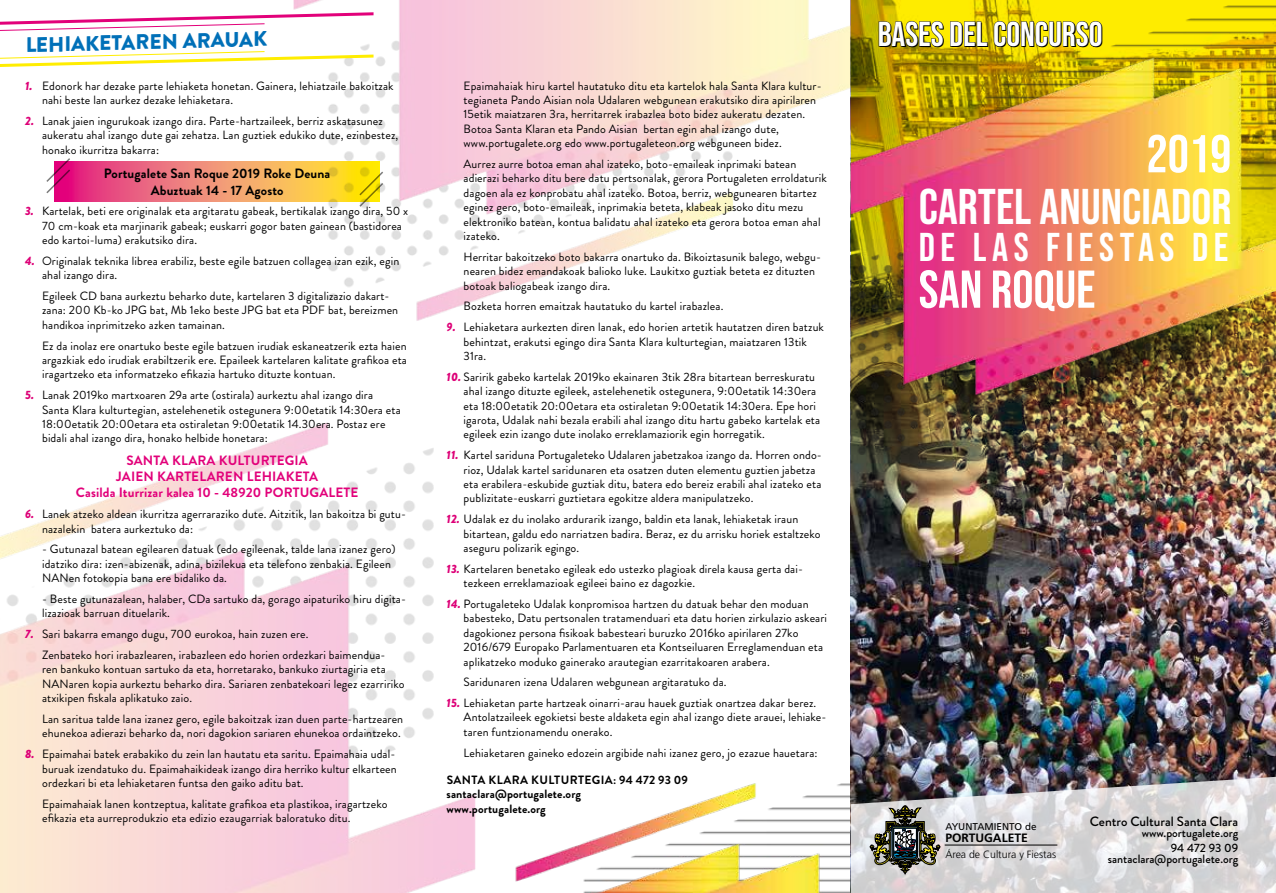
<style>
.page{position:relative;width:1276px;height:893px;background:#fff}
.page>*{position:absolute;margin:0;border:0;box-sizing:border-box;transform-origin:0 0}
.t1{font:53.1px "Bebas Neue";color:#fff}
.t2{font:49.95px "Bebas Neue";color:#fff}
.t3{font:40.05px "Bebas Neue";letter-spacing:.14em;color:#fff}
.t4{font:34.5px "Bebas Neue";color:#fff}
.t5{font:900 21px "Brandon Grotesque";color:#0070b8}
.t6{font:700 13.5px/16.2px "Brandon Grotesque";letter-spacing:.01em;color:#e2007a;text-align:center}
.t7{font:700 13.5px/16.2px "Brandon Grotesque";letter-spacing:.01em;color:#000;text-align:center}
.t8{font:500 13.5px "Brandon Grotesque";color:#000}
.t9{font:700 12.15px "Frutiger";color:#000}
.t10{font:12px/14.4px "Brandon Grotesque";letter-spacing:.01em;color:#000}
.t11{font:700 12px/14.4px "Brandon Grotesque";letter-spacing:.01em;color:#000}
.t12{font:500 12px/14.4px "Brandon Grotesque";color:#000;text-align:right}
.t13{font:300 10.5px "Frutiger";color:#000}
.t14{font:9.9px "Frutiger";color:#000}
.s1{font-weight:900;font-style:italic;color:#d07}
</style>
<div class="page">
<img style="left:850px;top:468px;width:426px;height:308px">
<img style="left:851px;top:468px;width:425px;height:84px">
<img style="left:850px;top:0;width:426px;height:468px">
<svg style="left:54px;top:161px;width:239px;height:40px;background:#ee7a78"></svg>
<img style="left:475px;top:783px;width:375px;height:110px">
<img style="left:0;top:422px;width:475px;height:471px">
<img style="left:293px;top:0;width:557px;height:321px">
<svg style="left:46px;top:158px;width:26px;height:37px"></svg>
<svg style="left:358px;top:170px;width:27px;height:38px"></svg>
<svg style="left:850px;top:776px;width:426px;height:117px;background:#c8c7c9"></svg>
<svg style="left:869px;top:805px;width:71px;height:70px;background:#85867e"></svg>
<hr style="left:944px;top:845px;width:113px;height:1px;background:#000">
<svg style="left:0;top:11px;width:376px;height:20px"></svg>
<svg style="left:0;top:51px;width:376px;height:18px"></svg>
<svg style="left:878px;top:15px;width:65px;height:32px;background:#ab9b00"></svg>
<svg style="left:950px;top:21px;width:152px;height:26px;background:#ada000"></svg>
<h3 class="t5" style="left:25px;top:29px;width:244px;rotate:-1deg">LEHIAKETAREN ARAUAK</h3>
<p class="t10" style="left:42px;top:78px;width:353px;text-indent:-17px"><span class="s1">1.</span> Edonork har dezake parte lehiaketa honetan. Gainera, lehiatzaile bakoitzak nahi beste lan aurkez dezake lehiaketara.</p>
<p class="t10" style="left:42px;top:114px;width:358px;text-indent:-17px"><span class="s1">2.</span> Lanak jaien ingurukoak izango dira. Parte-hartzaileek, berriz askatasunez aukeratu ahal izango dute gai zehatza. Lan guztiek edukiko dute, ezinbestez, honako ikurritza bakarra:</p>
<p class="t7" style="left:104px;top:166px;width:228px">Portugalete San Roque 2019 Roke Deuna<br>Abuztuak 14 - 17 Agosto</p>
<p class="t10" style="left:42px;top:204px;width:368px;text-indent:-17px"><span class="s1">3.</span> Kartelak, beti ere originalak eta argitaratu gabeak, bertikalak izango dira, 50 x<br>70 cm-koak eta marjinarik gabeak; euskarri gogor baten gainean (bastidorea edo kartoi-luma) erakutsiko dira.</p>
<p class="t10" style="left:42px;top:254px;width:359px;text-indent:-17px"><span class="s1">4.</span> Originalak teknika librea erabiliz, beste egile batzuen collagea izan ezik, egin ahal izango dira.</p>
<p class="t10" style="left:42px;top:289px;width:358px">Egileek CD bana aurkeztu beharko dute, kartelaren 3 digitalizazio dakart&shy;zana: 200 Kb-ko JPG bat, Mb 1eko beste JPG bat eta PDF bat, bereizmen handikoa inprimitzeko azken tamainan.</p>
<p class="t10" style="left:42px;top:338px;width:366px;text-align:justify">Ez da inolaz ere onartuko beste egile batzuen irudiak eskaneatzerik ezta haien argazkiak edo irudiak erabiltzerik ere. Epaileek kartelaren kalitate grafikoa eta iragartzeko eta informatzeko efikazia hartuko dituzte kontuan.</p>
<p class="t10" style="left:42px;top:388px;width:360px;text-indent:-17px"><span class="s1">5.</span> Lanak 2019ko martxoaren 29a arte (ostirala) aurkeztu ahal izango dira Santa Klara kulturtegian, astelehenetik ostegunera 9:00etatik 14:30era eta 18:00etatik 20:00etara eta ostiraletan 9:00etatik 14.30era. Postaz ere bidali ahal izango dira, honako helbide honetara:</p>
<p class="t6" style="left:76px;top:452px;width:284px">SANTA KLARA KULTURTEGIA<br>JAIEN KARTELAREN LEHIAKETA<br>Casilda Iturrizar kalea 10 - 48920 PORTUGALETE</p>
<p class="t10" style="left:42px;top:507px;width:365px;text-indent:-17px"><span class="s1">6.</span> Lanek atzeko aldean ikurritza agerraraziko dute. Aitzitik, lan bakoitza bi gutu&shy;nazalekin batera aurkeztuko da:</p>
<p class="t10" style="left:42px;top:542px;width:355px">- Gutunazal batean egilearen datuak (edo egileenak, talde lana izanez gero) idatziko dira: izen-abizenak, adina, bizilekua eta telefono zenbakia. Egileen<br>NANen fotokopia bana ere bidaliko da.</p>
<p class="t10" style="left:42px;top:592px;width:365px">- Beste gutunazalean, halaber, CDa sartuko da, gorago aipaturiko hiru digita&shy;lizazioak barruan dituelarik.</p>
<p class="t10" style="left:42px;top:624px;width:345px;line-height:20.9px;text-indent:-17px"><span class="s1">7.</span> Sari bakarra emango dugu, 700 eurokoa, hain zuzen ere.<br>Zenbateko hori irabazlearen, irabazleen edo horien ordezkari baimendua-</p>
<p class="t10" style="left:42px;top:662px;width:364px">ren bankuko kontuan sartuko da eta, horretarako, bankuko ziurtagiria eta<br>NANaren kopia aurkeztu beharko dira. Sariaren zenbatekoari legez ezarririko atxikipen fiskala aplikatuko zaio.</p>
<p class="t10" style="left:42px;top:712px;width:362px">Lan saritua talde lana izanez gero, egile bakoitzak izan duen parte-hartzearen ehunekoa adierazi beharko da, nori dagokion sariaren ehunekoa ordaintzeko.</p>
<p class="t10" style="left:42px;top:747px;width:356px;text-align:justify;text-indent:-17px"><span class="s1">8.</span> Epaimahai batek erabakiko du zein lan hautatu eta saritu. Epaimahaia udal&shy;buruak izendatuko du. Epaimahaikideak izango dira herriko kultur elkarteen ordezkari bi eta lehiaketaren funtsa den gaiko aditu bat.</p>
<p class="t10" style="left:42px;top:796px;width:347px">Epaimahaiak lanen kontzeptua, kalitate grafikoa eta plastikoa, iragartzeko efikazia eta aurreprodukzio eta edizio ezaugarriak baloratuko ditu.</p>
<p class="t10" style="left:463px;top:78px;width:359px">Epaimahaiak hiru kartel hautatuko ditu eta kartelok hala Santa Klara kultur&shy;tegianeta Pando Aisian nola Udalaren webgunean erakutsiko dira apirilaren 15etik maiatzaren 3ra, herritarrek irabazlea boto bidez aukeratu dezaten.<br>Botoa Santa Klaran eta Pando Aisian bertan egin ahal izango dute, www.portugalete.org edo www.portugaleteon.org webguneen bidez.</p>
<p class="t10" style="left:463px;top:157px;width:365px">Aurrez aurre botoa eman ahal izateko, boto-emaileak inprimaki batean adierazi beharko ditu bere datu pertsonalak, gerora Portugaleten erroldaturik dagoen ala ez konprobatu ahal izateko. Botoa, berriz, webgunearen bitartez eginez gero, boto-emaileak, inprimakia beteta, klabeak jasoko ditu mezu elektroniko batean, kontua balidatu ahal izateko eta gerora botoa eman ahal izateko.</p>
<p class="t10" style="left:463px;top:250px;width:359px">Herritar bakoitzeko boto bakarra onartuko da. Bikoiztasunik balego, webgu&shy;nearen bidez emandakoak balioko luke. Laukitxo guztiak beteta ez dituzten botoak baliogabeak izango dira.</p>
<p class="t10" style="left:463px;top:299px;width:261px">Bozketa horren emaitzak hautatuko du kartel irabazlea.</p>
<p class="t10" style="left:463px;top:320px;width:362px;text-indent:-17px"><span class="s1">9.</span> Lehiaketara aurkezten diren lanak, edo horien artetik hautatzen diren batzuk behintzat, erakutsi egingo dira Santa Klara kulturtegian, maiatzaren 13tik<br>31ra.</p>
<p class="t10" style="left:463px;top:370px;width:358px;text-indent:-17px"><span class="s1">10.</span> Saririk gabeko kartelak 2019ko ekainaren 3tik 28ra bitartean berreskuratu ahal izango dituzte egileek, astelehenetik ostegunera, 9:00etatik 14:30era eta 18:00etatik 20:00etara eta ostiraletan 9:00etatik 14:30era. Epe hori igarota, Udalak nahi bezala erabili ahal izango ditu hartu gabeko kartelak eta egileek ezin izango dute inolako erreklamaziorik egin horregatik.</p>
<p class="t10" style="left:463px;top:448px;width:360px;text-indent:-17px"><span class="s1">11.</span> Kartel sariduna Portugaleteko Udalaren jabetzakoa izango da. Horren ondo&shy;rioz, Udalak kartel saridunaren eta osatzen duten elementu guztien jabetza eta erabilera-eskubide guztiak ditu, batera edo bereiz erabili ahal izateko eta publizitate-euskarri guztietara egokitze aldera manipulatzeko.</p>
<p class="t10" style="left:463px;top:512px;width:359px;text-indent:-17px"><span class="s1">12.</span> Udalak ez du inolako ardurarik izango, baldin eta lanak, lehiaketak iraun bitartean, galdu edo narriatzen badira. Beraz, ez du arrisku horiek estaltzeko aseguru polizarik egingo.</p>
<p class="t10" style="left:463px;top:562px;width:341px;text-indent:-17px"><span class="s1">13.</span> Kartelaren benetako egileak edo ustezko plagioak direla kausa gerta dai&shy;tezkeen erreklamazioak egileei baino ez dagozkie.</p>
<p class="t10" style="left:463px;top:597px;width:365px;text-indent:-17px"><span class="s1">14.</span> Portugaleteko Udalak konpromisoa hartzen du datuak behar den moduan babesteko, Datu pertsonalen tratamenduari eta datu horien zirkulazio askeari dagokionez persona fisikoak babesteari buruzko 2016ko apirilaren 27ko 2016/679 Europako Parlamentuaren eta Kontseiluaren Erreglamenduan eta aplikatzeko moduko gainerako arautegian ezarritakoaren arabera.</p>
<p class="t10" style="left:463px;top:675px;width:265px">Saridunaren izena Udalaren webgunean argitaratuko da.</p>
<p class="t10" style="left:463px;top:696px;width:364px;text-indent:-17px"><span class="s1">15.</span> Lehiaketan parte hartzeak oinarri-arau hauek guztiak onartzea dakar berez.<br>Antolatzaileek egokietsi beste aldaketa egin ahal izango diete arauei, lehiake&shy;taren funtzionamendu onerako.</p>
<p class="t10" style="left:463px;top:745px;width:355px">Lehiaketaren gaineko edozein argibide nahi izanez gero, jo ezazue hauetara:</p>
<p class="t11" style="left:446px;top:773px;width:243px">SANTA KLARA KULTURTEGIA: 94 472 93 09 santaclara@portugalete.org<br>www.portugalete.org</p>
<h3 class="t4" style="left:877px;top:15px;width:226px">BASES DEL CONCURSO</h3>
<h1 class="t1" style="left:1146px;top:124px;width:87px">2019</h1>
<h2 class="t2" style="left:918px;top:179px;width:314px">CARTEL ANUNCIADOR</h2>
<h3 class="t3" style="left:918px;top:224px;width:311px">DE LAS FIESTAS DE</h3>
<h1 class="t1" style="left:918px;top:259px;width:178px">SAN ROQUE</h1>
<p class="t14" style="left:945px;top:821px;width:93px">AYUNTAMIENTO de</p>
<p class="t9" style="left:945px;top:831px;width:84px">PORTUGALETE</p>
<p class="t13" style="left:945px;top:849px;width:112px">Área de Cultura y Fiestas</p>
<p class="t8" style="left:1089px;top:812px;width:150px">Centro Cultural Santa Clara</p>
<p class="t12" style="left:1141px;top:826px;width:98px">www.portugalete.org<br>94 472 93 09</p>
<p class="t12" style="left:1107px;top:852px;width:132px">santaclara@portugalete.org</p>
</div>
